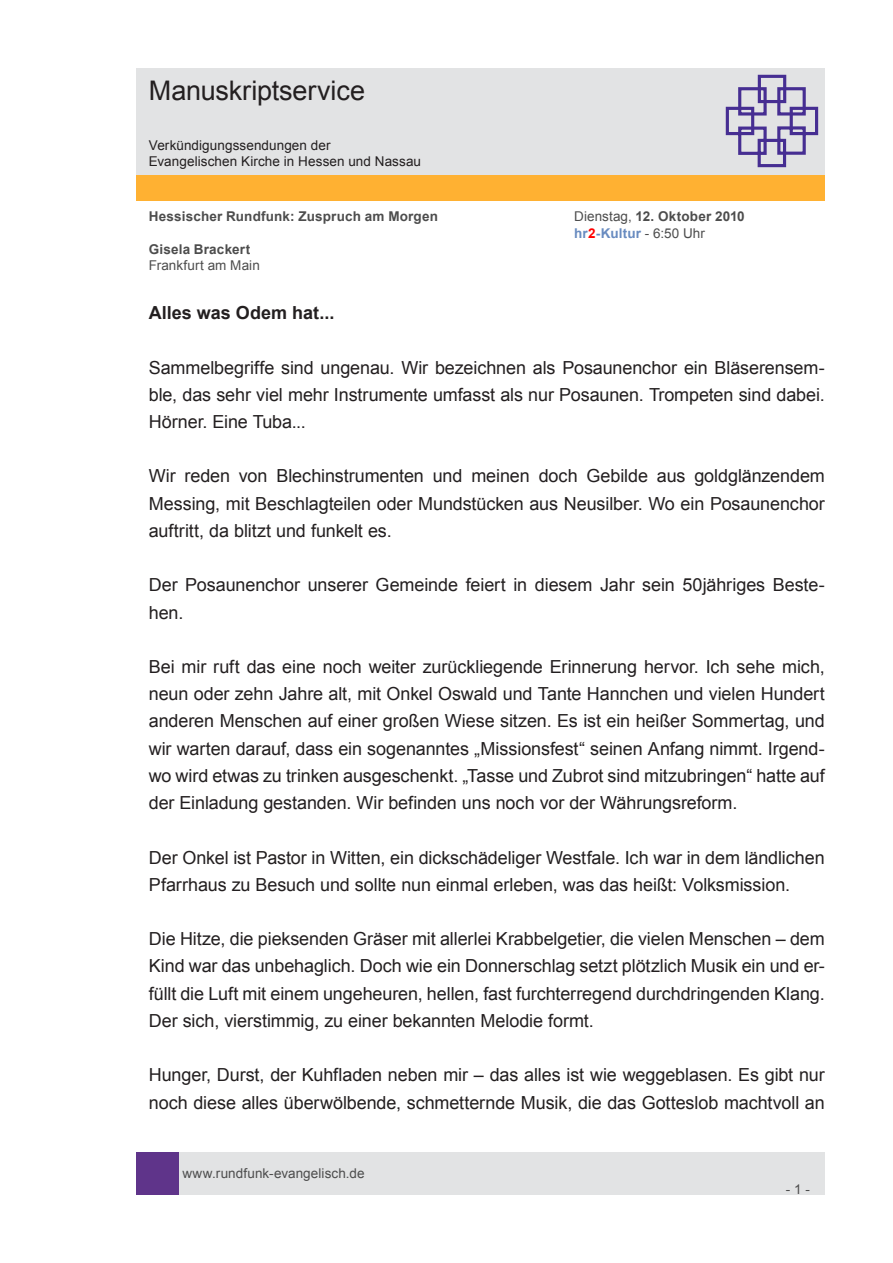
<style>
.page{position:relative;width:893px;height:1263px;background:#fff}
.page>*{position:absolute;margin:0;border:0;box-sizing:border-box;transform-origin:0 0}
.t1{font:27px "Arial";letter-spacing:-.005em;color:#231f20}
.t2{font:18px/27.2px "Arial";letter-spacing:-.005em;color:#231f20;text-align:justify}
.t3{font:700 18px "Arial";color:#231f20}
.t4{font:13.5px/16.2px "Arial";letter-spacing:.005em;color:#4d4d4d}
.t5{font:13.5px/16.2px "Arial";letter-spacing:.005em;color:#231f20}
.t6{font:700 13.5px "Arial";letter-spacing:.015em;color:#4d4d4d}
.s1{font-weight:700}
.s2{font-weight:700;color:#688bc0}
.s3{font-weight:700;color:#f00}
</style>
<div class="page">
<div style="left:179px;top:1152px;width:646px;height:43px;background:#e2e3e4"></div>
<div style="left:136px;top:1152px;width:43px;height:43px;background:#5f348a"></div>
<div style="left:136px;top:175px;width:689px;height:26px;background:#ffb132"></div>
<div style="left:136px;top:68px;width:689px;height:106px;background:#e2e3e4"></div>
<svg style="left:725px;top:74px;width:94px;height:94px"></svg>
<h1 class="t1" style="left:149px;top:73px;width:218px">Manuskriptservice</h1>
<p class="t5" style="left:149px;top:137px;width:274px">Verkündigungssendungen der<br>Evangelischen Kirche in Hessen und Nassau</p>
<p class="t6" style="left:149px;top:208px;width:291px">Hessischer Rundfunk: Zuspruch am Morgen</p>
<p class="t4" style="left:574px;top:209px;width:172px">Dienstag, <span class="s1">12. Oktober 2010 </span><span class="s2">hr</span><span class="s3">2</span><span class="s2">-Kultur</span> - 6:50 Uhr</p>
<p class="t6" style="left:149px;top:240px;width:103px">Gisela Brackert</p>
<p class="t4" style="left:149px;top:257px;width:113px">Frankfurt am Main</p>
<p class="t3" style="left:149px;top:301px;width:187px">Alles was Odem hat...</p>
<p class="t2" style="left:149px;top:354px;width:678px">Sammelbegriffe sind ungenau. Wir bezeichnen als Posaunenchor ein Bläserensem&shy;ble, das sehr viel mehr Instrumente umfasst als nur Posaunen. Trompeten sind dabei.<br>Hörner. Eine Tuba...</p>
<p class="t2" style="left:149px;top:463px;width:678px">Wir reden von Blechinstrumenten und meinen doch Gebilde aus goldglänzendem Messing, mit Beschlagteilen oder Mundstücken aus Neusilber. Wo ein Posaunenchor auftritt, da blitzt und funkelt es.</p>
<p class="t2" style="left:149px;top:572px;width:678px">Der Posaunenchor unserer Gemeinde feiert in diesem Jahr sein 50jähriges Beste&shy;hen.</p>
<p class="t2" style="left:149px;top:653px;width:678px">Bei mir ruft das eine noch weiter zurückliegende Erinnerung hervor. Ich sehe mich, neun oder zehn Jahre alt, mit Onkel Oswald und Tante Hannchen und vielen Hundert anderen Menschen auf einer großen Wiese sitzen. Es ist ein heißer Sommertag, und wir warten darauf, dass ein sogenanntes „Missionsfest“ seinen Anfang nimmt. Irgend&shy;wo wird etwas zu trinken ausgeschenkt. „Tasse und Zubrot sind mitzubringen“ hatte auf der Einladung gestanden. Wir befinden uns noch vor der Währungsreform.</p>
<p class="t2" style="left:149px;top:844px;width:677px">Der Onkel ist Pastor in Witten, ein dickschädeliger Westfale. Ich war in dem ländlichen<br>Pfarrhaus zu Besuch und sollte nun einmal erleben, was das heißt: Volksmission.</p>
<p class="t2" style="left:149px;top:925px;width:678px">Die Hitze, die pieksenden Gräser mit allerlei Krabbelgetier, die vielen Menschen – dem Kind war das unbehaglich. Doch wie ein Donnerschlag setzt plötzlich Musik ein und er&shy;füllt die Luft mit einem ungeheuren, hellen, fast furchterregend durchdringenden Klang.<br>Der sich, vierstimmig, zu einer bekannten Melodie formt.</p>
<p class="t2" style="left:149px;top:1061px;width:677px">Hunger, Durst, der Kuhfladen neben mir – das alles ist wie weggeblasen. Es gibt nur noch diese alles überwölbende, schmetternde Musik, die das Gotteslob machtvoll an</p>
<p class="t4" style="left:182px;top:1165px;width:184px">www.rundfunk-evangelisch.de</p>
<p class="t4" style="left:786px;top:1181px;width:26px">- 1 -</p>
</div>
